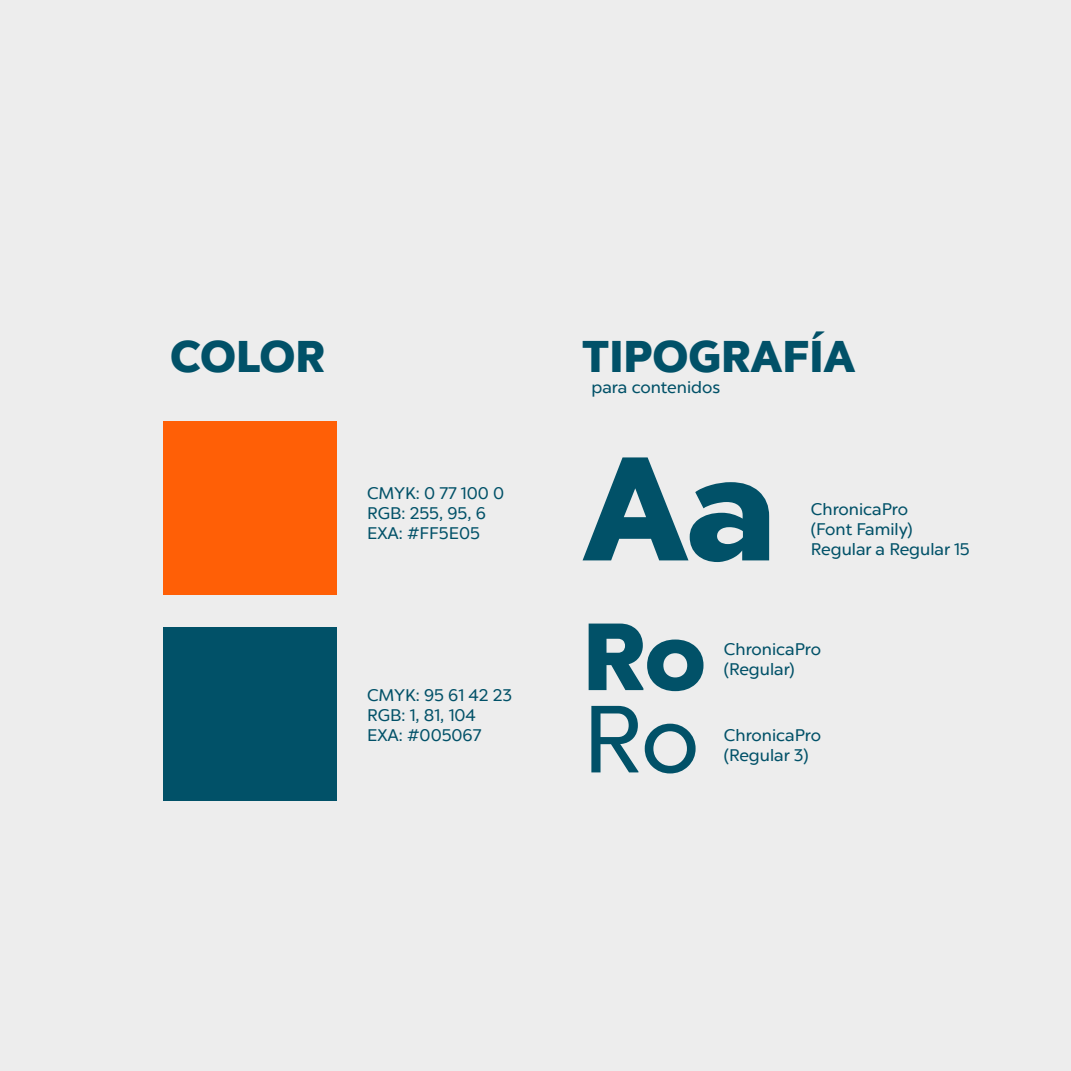
<style>
.page{position:relative;width:1071px;height:1071px;background:#ededed}
.page>*{position:absolute;margin:0;border:0;box-sizing:border-box;transform-origin:0 0}
.t1{font:900 147.17px "Chronica Pro";color:#015168}
.t2{font:900 95.02px "Chronica Pro";color:#015168}
.t3{font:95.02px "Chronica Pro Regular 3";color:#015168}
.t4{font:900 44.27px "Chronica Pro";color:#015168}
.t5{font:16.8px/20.1px "Chronica Pro Regular 3";color:#015168}
</style>
<div class="page">
<div style="left:163px;top:421px;width:174px;height:174px;background:#ff5f06"></div>
<div style="left:163px;top:627px;width:174px;height:174px;background:#015168"></div>
<h3 class="t4" style="left:170px;top:328px;width:157px">COLOR</h3>
<h3 class="t4" style="left:582px;top:328px;width:275px">TIPOGRAFÍA</h3>
<p class="t5" style="left:367px;top:483px;width:139px">CMYK: 0 77 100 0<br>RGB: 255, 95, 6<br>EXA: #FF5E05</p>
<p class="t5" style="left:367px;top:685px;width:147px">CMYK: 95 61 42 23<br>RGB: 1, 81, 104<br>EXA: #005067</p>
<p class="t5" style="left:592px;top:377px;width:130px">para contenidos</p>
<h1 class="t1" style="left:582px;top:416px;width:195px">Aa</h1>
<p class="t5" style="left:811px;top:499px;width:160px">ChronicaPro<br>(Font Family)<br>Regular a Regular 15</p>
<h2 class="t2" style="left:582px;top:597px;width:125px">Ro</h2>
<h2 class="t3" style="left:582px;top:682px;width:119px">Ro</h2>
<p class="t5" style="left:724px;top:639px;width:99px">ChronicaPro (Regular)</p>
<p class="t5" style="left:724px;top:725px;width:99px">ChronicaPro (Regular 3)</p>
</div>
